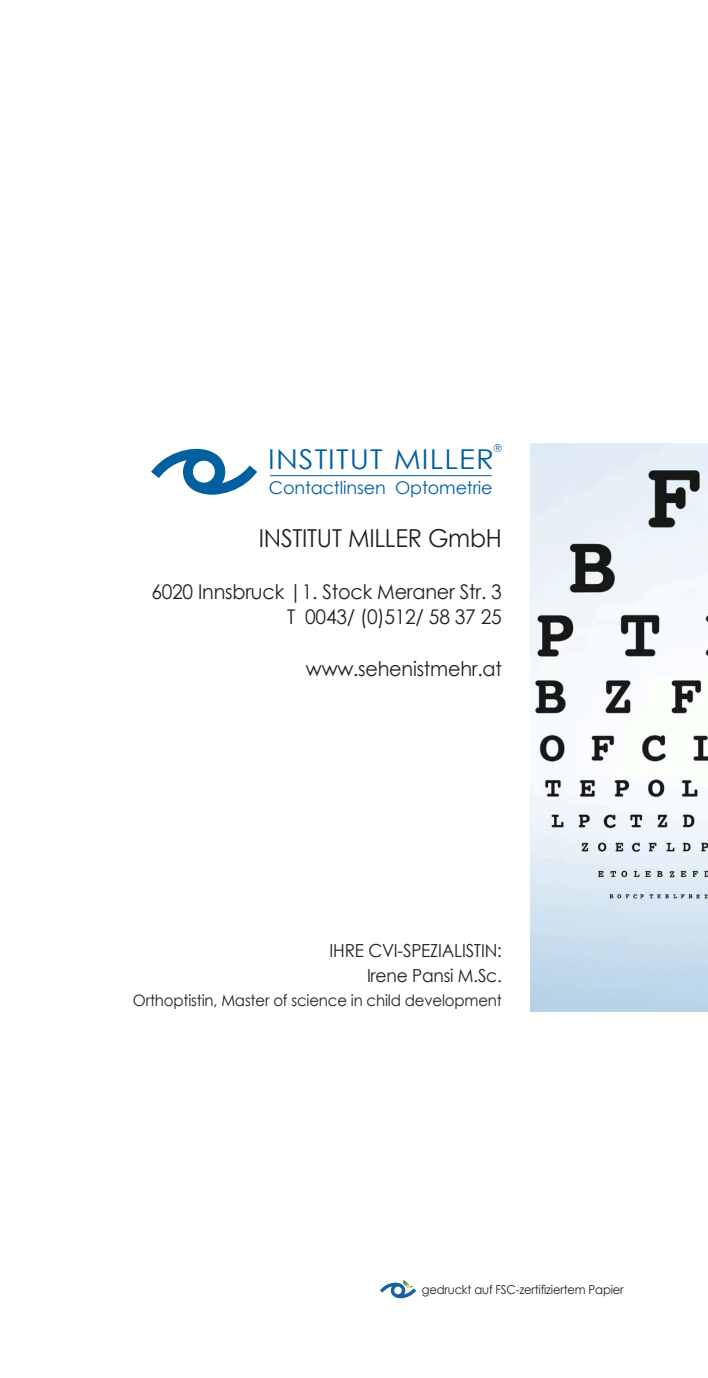
<style>
.page{position:relative;width:708px;height:1378px;background:#fff}
.page>*{position:absolute;margin:0;border:0;box-sizing:border-box;transform-origin:0 0}
.t1{font:27.45px "Century Gothic";letter-spacing:.035em;color:#0060a0;scale:1.08 1}
.t2{font:24.75px "Century Gothic";letter-spacing:-.01em;color:#231f20;scale:.95 1}
.t3{font:20.25px/24.8px "Century Gothic";letter-spacing:-.01em;color:#231f20;text-align:right;scale:.95 1}
.t4{font:18px/24.8px "Century Gothic";letter-spacing:-.01em;color:#231f20;text-align:right;scale:.95 1}
.t5{font:17.55px "Century Gothic";letter-spacing:-.01em;color:#0060a0}
.t6{font:15.75px "Century Gothic";letter-spacing:-.01em;color:#231f20;scale:.95 1}
.t7{font:12.38px "Century Gothic";letter-spacing:-.015em;color:#211e1e;scale:.94 1}
.t8{font:11.03px "Avant Guard Regular SWFTE";color:#125d9b}
</style>
<div class="page">
<img style="left:530px;top:443px;width:178px;height:568px">
<svg style="left:151px;top:449px;width:106px;height:46px"></svg>
<hr style="left:270px;top:475px;width:222px;height:1px;background:#0060a0">
<svg style="left:380px;top:1279px;width:36px;height:19px"></svg>
<p class="t8" style="left:493px;top:442px;width:11px">®</p>
<h1 class="t1" style="left:268px;top:448px;width:210px">INSTITUT MILLER</h1>
<p class="t5" style="left:269px;top:481px;width:225px">Contactlinsen Optometrie</p>
<p class="t2" style="left:259px;top:529px;width:257px">INSTITUT MILLER GmbH</p>
<p class="t3" style="left:151px;top:581px;width:370px">6020 Innsbruck |1. Stock Meraner Str. 3<br>T 0043/ (0)512/ 58 37 25</p>
<p class="t3" style="left:306px;top:658px;width:208px">www.sehenistmehr.at</p>
<p class="t4" style="left:330px;top:939px;width:183px">IHRE CVI-SPEZIALISTIN:<br>Irene Pansi M.Sc.</p>
<p class="t6" style="left:133px;top:994px;width:390px">Orthoptistin, Master of science in child development</p>
<p class="t7" style="left:422px;top:1284px;width:216px">gedruckt auf FSC-zertifiziertem Papier</p>
</div>
